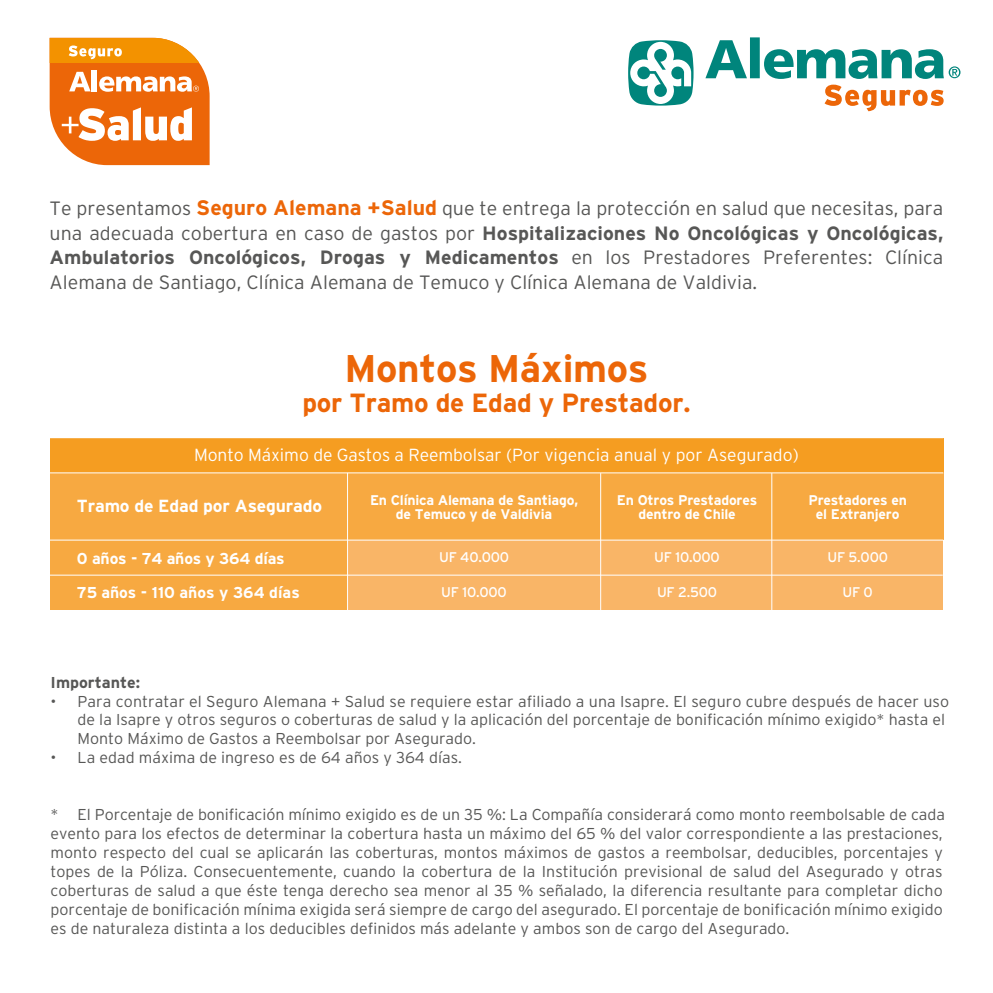
<style>
.page{position:relative;width:993px;height:993px;background:#fff}
.page>*{position:absolute;margin:0;border:0;box-sizing:border-box;transform-origin:0 0}
.t1{font:700 38.5px "Interstate";letter-spacing:-.01em;color:#ec6608}
.t2{font:700 26.25px "Interstate";letter-spacing:-.01em;color:#ec6608}
.t3{font:300 19.25px/24.5px "Interstate";color:#575756;text-align:justify}
.t4{font:300 17.5px "Interstate";letter-spacing:-.005em;color:#fff}
.t5{font:700 17.5px "Interstate";letter-spacing:-.01em;color:#fff}
.t6{font:300 15.75px/18.9px "Interstate";color:#575756}
.t7{font:700 15.75px/34.3px "Interstate";letter-spacing:-.01em;color:#fff}
.t8{font:700 15.75px "Interstate";color:#575756}
.t9{font:700 14px/14px "Interstate";letter-spacing:-.015em;color:#fff;text-align:center}
.t10{font:14px "Interstate";letter-spacing:-.015em;color:#fff}
.s1{font-weight:700;font-size:21px;color:#ec6608}
.s2{font-weight:700}
</style>
<div class="page">
<div style="left:50px;top:472px;width:893px;height:68px;background:#f7a941"></div>
<div style="left:347px;top:540px;width:596px;height:69px;background:#f9b567"></div>
<div style="left:50px;top:540px;width:297px;height:34px;background:#f7a941"></div>
<div style="left:50px;top:575px;width:297px;height:34px;background:#f7a941"></div>
<div style="left:50px;top:437px;width:893px;height:35px;background:#f59d21"></div>
<hr style="left:50px;top:472px;width:893px;height:1px;background:#fff">
<hr style="left:50px;top:437px;width:893px;height:1px;background:#fff">
<hr style="left:50px;top:539px;width:893px;height:1px;background:#fff">
<hr style="left:49px;top:574px;width:893px;height:1px;background:#fff">
<hr style="left:347px;top:472px;width:1px;height:139px;background:#fff">
<hr style="left:600px;top:473px;width:1px;height:138px;background:#fff">
<hr style="left:771px;top:473px;width:1px;height:138px;background:#fff">
<svg style="left:628px;top:40px;width:65px;height:66px"></svg>
<svg style="left:705px;top:40px;width:41px;height:38px"></svg>
<div style="left:749px;top:37px;width:10px;height:41px;background:#00857c"></div>
<svg style="left:764px;top:49px;width:196px;height:30px"></svg>
<svg style="left:824px;top:85px;width:119px;height:26px"></svg>
<svg style="left:50px;top:38px;width:159px;height:127px"></svg>
<p class="t3" style="left:50px;top:196px;width:894px">Te presentamos <span class="s1">Seguro Alemana +Salud</span> que te entrega la protección en salud que necesitas, para una adecuada cobertura en caso de gastos por <span class="s2">Hospitalizaciones No Oncológicas y Oncológicas, Ambulatorios Oncológicos, Drogas y Medicamentos</span> en los Prestadores Preferentes: Clínica Alemana de Santiago, Clínica Alemana de Temuco y Clínica Alemana de Valdivia.</p>
<h1 class="t1" style="left:344px;top:347px;width:305px">Montos Máximos</h1>
<h2 class="t2" style="left:302px;top:388px;width:389px">por Tramo de Edad y Prestador.</h2>
<p class="t4" style="left:194px;top:444px;width:606px">Monto Máximo de Gastos a Reembolsar (Por vigencia anual y por Asegurado)</p>
<p class="t5" style="left:77px;top:496px;width:246px">Tramo de Edad por Asegurado</p>
<p class="t7" style="left:77px;top:540px;width:224px">0 años - 74 años y 364 días<br>75 años - 110 años y 364 días</p>
<p class="t9" style="left:370px;top:492px;width:209px">En Clínica Alemana de Santiago, de Temuco y de Valdivia</p>
<p class="t10" style="left:439px;top:549px;width:72px">UF 40.000</p>
<p class="t10" style="left:441px;top:584px;width:67px">UF 10.000</p>
<p class="t9" style="left:616px;top:493px;width:142px">En Otros Prestadores dentro de Chile</p>
<p class="t10" style="left:654px;top:549px;width:67px">UF 10.000</p>
<p class="t10" style="left:656px;top:584px;width:62px">UF 2.500</p>
<p class="t9" style="left:808px;top:492px;width:100px">Prestadores en el Extranjero</p>
<p class="t10" style="left:827px;top:549px;width:62px">UF 5.000</p>
<p class="t10" style="left:842px;top:584px;width:32px">UF 0</p>
<p class="t8" style="left:51px;top:673px;width:91px">Importante:</p>
<p class="t6" style="left:78px;top:691px;width:872px;text-indent:-27px">• Para contratar el Seguro Alemana + Salud se requiere estar afiliado a una Isapre. El seguro cubre después de hacer uso de la Isapre y otros seguros o coberturas de salud y la aplicación del porcentaje de bonificación mínimo exigido* hasta el<br>Monto Máximo de Gastos a Reembolsar por Asegurado.</p>
<p class="t6" style="left:51px;top:747px;width:413px">• La edad máxima de ingreso es de 64 años y 364 días.</p>
<p class="t6" style="left:51px;top:804px;width:895px">* El Porcentaje de bonificación mínimo exigido es de un 35 %: La Compañía considerará como monto reembolsable de cada evento para los efectos de determinar la cobertura hasta un máximo del 65 % del valor correspondiente a las prestaciones, monto respecto del cual se aplicarán las coberturas, montos máximos de gastos a reembolsar, deducibles, porcentajes y topes de la Póliza. Consecuentemente, cuando la cobertura de la Institución previsional de salud del Asegurado y otras coberturas de salud a que éste tenga derecho sea menor al 35 % señalado, la diferencia resultante para completar dicho porcentaje de bonificación mínima exigida será siempre de cargo del asegurado. El porcentaje de bonificación mínimo exigido es de naturaleza distinta a los deducibles definidos más adelante y ambos son de cargo del Asegurado.</p>
</div>
